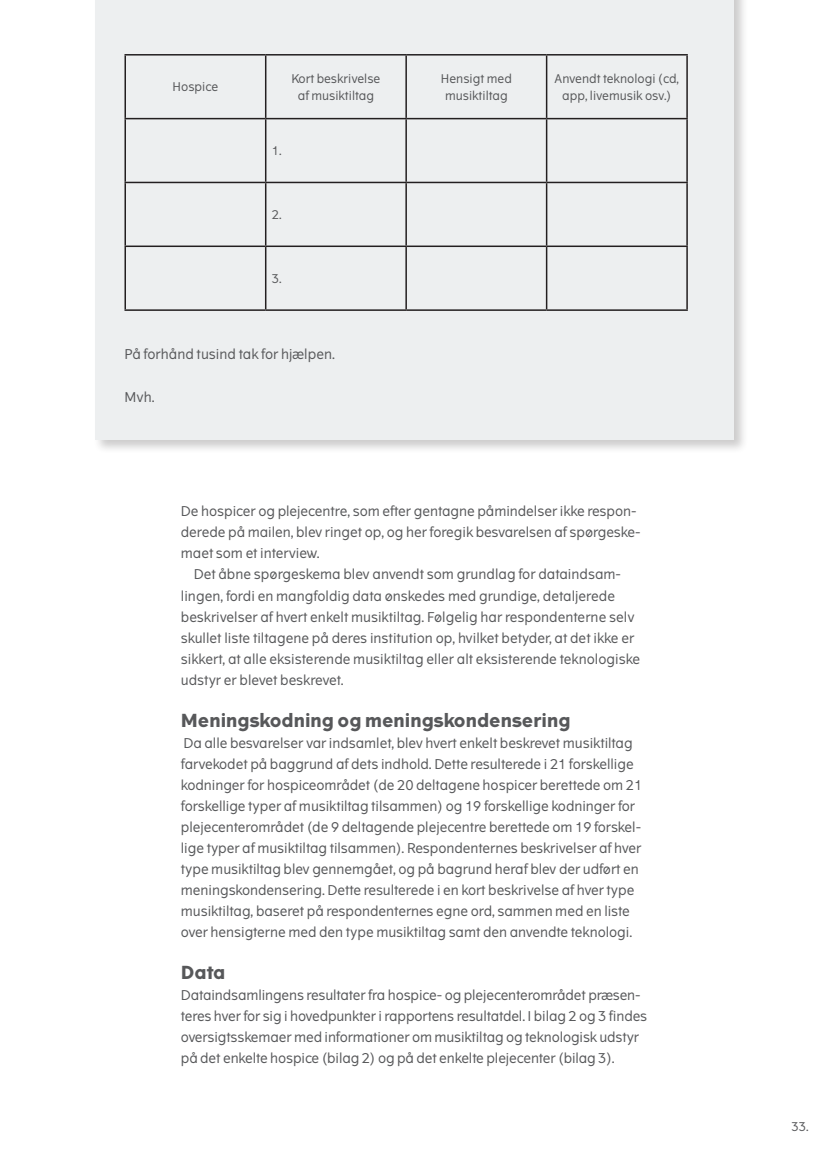
<style>
.page{position:relative;width:830px;height:1149px;background:#fff}
.page>*{position:absolute;margin:0;border:0;box-sizing:border-box;transform-origin:0 0}
.Brød_overskrift_2{font:700 18px "The Wave";color:#57585a}
.Brød_uden_indryk{font:13.5px/21px "The Wave";letter-spacing:-.005em;color:#57585a}
.Brød_indryk{font:13.5px/21px "The Wave";color:#57585a}
.Brød_uden_indryk-2{font:12px/16.5px "The Wave";color:#57585a;text-align:center}
</style>
<div class="page">
<div style="left:93px;top:0;width:655px;height:454px;background:#231f20;opacity:.23"></div>
<div style="left:96px;top:0;width:637px;height:439px;background:#edeff0"></div>
<hr style="left:124px;top:54px;width:141px;height:1px;background:#231f20">
<hr style="left:124px;top:55px;width:2px;height:63px;background:#231f20">
<hr style="left:265px;top:54px;width:141px;height:1px;background:#231f20">
<hr style="left:265px;top:55px;width:1px;height:63px;background:#231f20">
<hr style="left:406px;top:54px;width:140px;height:1px;background:#231f20">
<hr style="left:405px;top:55px;width:1px;height:63px;background:#231f20">
<hr style="left:546px;top:54px;width:141px;height:1px;background:#231f20">
<hr style="left:545px;top:55px;width:2px;height:63px;background:#231f20">
<hr style="left:686px;top:55px;width:1px;height:63px;background:#231f20">
<hr style="left:124px;top:118px;width:141px;height:1px;background:#231f20">
<hr style="left:124px;top:119px;width:2px;height:63px;background:#231f20">
<hr style="left:265px;top:118px;width:141px;height:1px;background:#231f20">
<hr style="left:265px;top:119px;width:1px;height:63px;background:#231f20">
<hr style="left:406px;top:118px;width:140px;height:1px;background:#231f20">
<hr style="left:405px;top:119px;width:1px;height:63px;background:#231f20">
<hr style="left:546px;top:118px;width:141px;height:1px;background:#231f20">
<hr style="left:545px;top:119px;width:2px;height:63px;background:#231f20">
<hr style="left:686px;top:119px;width:1px;height:63px;background:#231f20">
<hr style="left:124px;top:182px;width:141px;height:1px;background:#231f20">
<hr style="left:124px;top:183px;width:2px;height:62px;background:#231f20">
<hr style="left:265px;top:182px;width:141px;height:1px;background:#231f20">
<hr style="left:265px;top:183px;width:1px;height:62px;background:#231f20">
<hr style="left:406px;top:182px;width:140px;height:1px;background:#231f20">
<hr style="left:405px;top:183px;width:1px;height:62px;background:#231f20">
<hr style="left:546px;top:182px;width:141px;height:1px;background:#231f20">
<hr style="left:545px;top:183px;width:2px;height:62px;background:#231f20">
<hr style="left:686px;top:183px;width:1px;height:62px;background:#231f20">
<hr style="left:124px;top:245px;width:141px;height:2px;background:#231f20">
<hr style="left:124px;top:247px;width:2px;height:62px;background:#231f20">
<hr style="left:265px;top:245px;width:141px;height:2px;background:#231f20">
<hr style="left:265px;top:247px;width:1px;height:62px;background:#231f20">
<hr style="left:406px;top:245px;width:140px;height:2px;background:#231f20">
<hr style="left:405px;top:247px;width:1px;height:62px;background:#231f20">
<hr style="left:546px;top:245px;width:141px;height:2px;background:#231f20">
<hr style="left:545px;top:247px;width:2px;height:62px;background:#231f20">
<hr style="left:686px;top:247px;width:1px;height:62px;background:#231f20">
<hr style="left:124px;top:309px;width:141px;height:2px;background:#231f20">
<hr style="left:265px;top:309px;width:141px;height:2px;background:#231f20">
<hr style="left:406px;top:309px;width:140px;height:2px;background:#231f20">
<hr style="left:546px;top:309px;width:141px;height:2px;background:#231f20">
<p class="Brød_uden_indryk-2" style="left:172px;top:79px;width:47px">Hospice</p>
<p class="Brød_uden_indryk-2" style="left:291px;top:70px;width:90px">Kort beskrivelse</p>
<p class="Brød_uden_indryk-2" style="left:298px;top:87px;width:78px">af musiktiltag</p>
<p class="Brød_uden_indryk-2" style="left:271px;top:142px;width:11px">1.</p>
<p class="Brød_uden_indryk-2" style="left:271px;top:206px;width:11px">2.</p>
<p class="Brød_uden_indryk-2" style="left:271px;top:270px;width:11px">3.</p>
<p class="Brød_uden_indryk" style="left:124px;top:344px;width:212px">På forhånd tusind tak for hjælpen.</p>
<p class="Brød_uden_indryk" style="left:124px;top:386px;width:32px">Mvh.</p>
<p class="Brød_uden_indryk-2" style="left:440px;top:70px;width:73px">Hensigt med</p>
<p class="Brød_uden_indryk-2" style="left:445px;top:87px;width:64px">musiktiltag</p>
<p class="Brød_uden_indryk-2" style="left:554px;top:70px;width:126px">Anvendt teknologi (cd, app, livemusik osv.)</p>
<p class="Brød_uden_indryk" style="left:181px;top:501px;width:461px">De hospicer og plejecentre, som efter gentagne påmindelser ikke respon&shy;derede på mailen, blev ringet op, og her foregik besvarelsen af spørgeske&shy;maet som et interview.</p>
<p class="Brød_indryk" style="left:181px;top:564px;width:460px;text-indent:13px">Det åbne spørgeskema blev anvendt som grundlag for dataindsam&shy;lingen, fordi en mangfoldig data ønskedes med grundige, detaljerede beskrivelser af hvert enkelt musiktiltag. Følgelig har respondenterne selv skullet liste tiltagene på deres institution op, hvilket betyder, at det ikke er sikkert, at alle eksisterende musiktiltag eller alt eksisterende teknologiske udstyr er blevet beskrevet.</p>
<p class="Brød_overskrift_2" style="left:181px;top:708px;width:391px">Meningskodning og meningskondensering</p>
<p class="Brød_uden_indryk" style="left:181px;top:732px;width:462px">Da alle besvarelser var indsamlet, blev hvert enkelt beskrevet musiktiltag farvekodet på baggrund af dets indhold. Dette resulterede i 21 forskellige kodninger for hospiceområdet (de 20 deltagene hospicer berettede om 21 forskellige typer af musiktiltag tilsammen) og 19 forskellige kodninger for plejecenterområdet (de 9 deltagende plejecentre berettede om 19 forskel&shy;lige typer af musiktiltag tilsammen). Respondenternes beskrivelser af hver type musiktiltag blev gennemgået, og på bagrund heraf blev der udført en meningskondensering. Dette resulterede i en kort beskrivelse af hver type musiktiltag, baseret på respondenternes egne ord, sammen med en liste over hensigterne med den type musiktiltag samt den anvendte teknologi.</p>
<p class="Brød_overskrift_2" style="left:181px;top:960px;width:46px">Data</p>
<p class="Brød_uden_indryk" style="left:181px;top:984px;width:467px">Dataindsamlingens resultater fra hospice- og plejecenterområdet præsen&shy;teres hver for sig i hovedpunkter i rapportens resultatdel. I bilag 2 og 3 findes oversigtsskemaer med informationer om musiktiltag og teknologisk udstyr på det enkelte hospice (bilag 2) og på det enkelte plejecenter (bilag 3).</p>
<p class="Brød_uden_indryk-2" style="left:791px;top:1117px;width:19px">33.</p>
</div>
